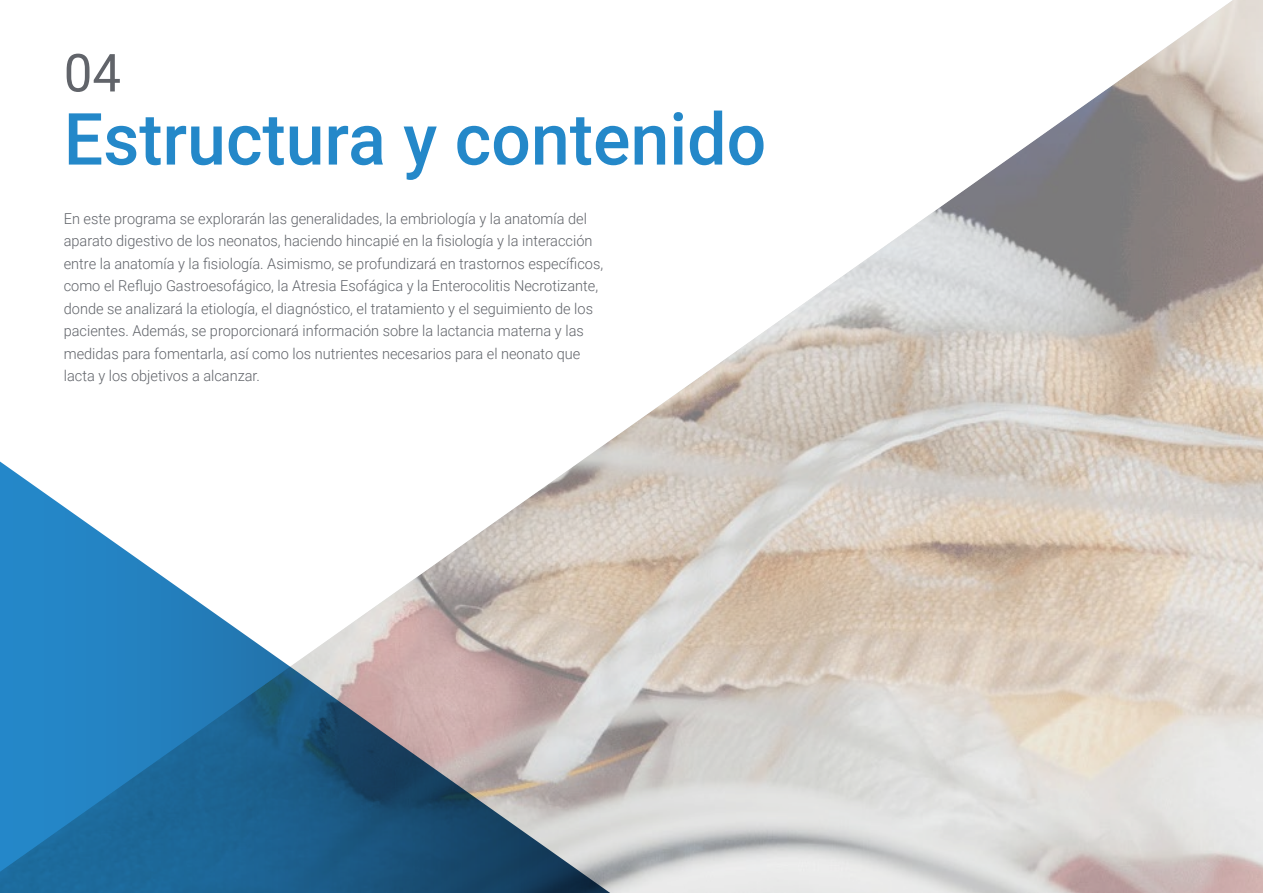
<style>
.page{position:relative;width:1263px;height:893px;background:#fff}
.page>*{position:absolute;margin:0;border:0;box-sizing:border-box;transform-origin:0 0}
.t1{font:500 72px "Roboto";color:#2488c9}
.t2{font:52.5px "Roboto";color:#61646a}
.t3{font:300 15px/22.5px "Roboto";color:#61646a}
</style>
<div class="page">
<img style="left:602px;top:0;width:661px;height:893px">
<svg style="left:0;top:446px;width:640px;height:447px"></svg>
<h2 class="t2" style="left:64px;top:36px;width:59px">04</h2>
<h1 class="t1" style="left:64px;top:89px;width:704px">Estructura y contenido</h1>
<p class="t3" style="left:64px;top:207px;width:541px">En este programa se explorarán las generalidades, la embriología y la anatomía del aparato digestivo de los neonatos, haciendo hincapié en la fisiología y la interacción entre la anatomía y la fisiología. Asimismo, se profundizará en trastornos específicos, como el Reflujo Gastroesofágico, la Atresia Esofágica y la Enterocolitis Necrotizante, donde se analizará la etiología, el diagnóstico, el tratamiento y el seguimiento de los pacientes. Además, se proporcionará información sobre la lactancia materna y las medidas para fomentarla, así como los nutrientes necesarios para el neonato que lacta y los objetivos a alcanzar.</p>
</div>
